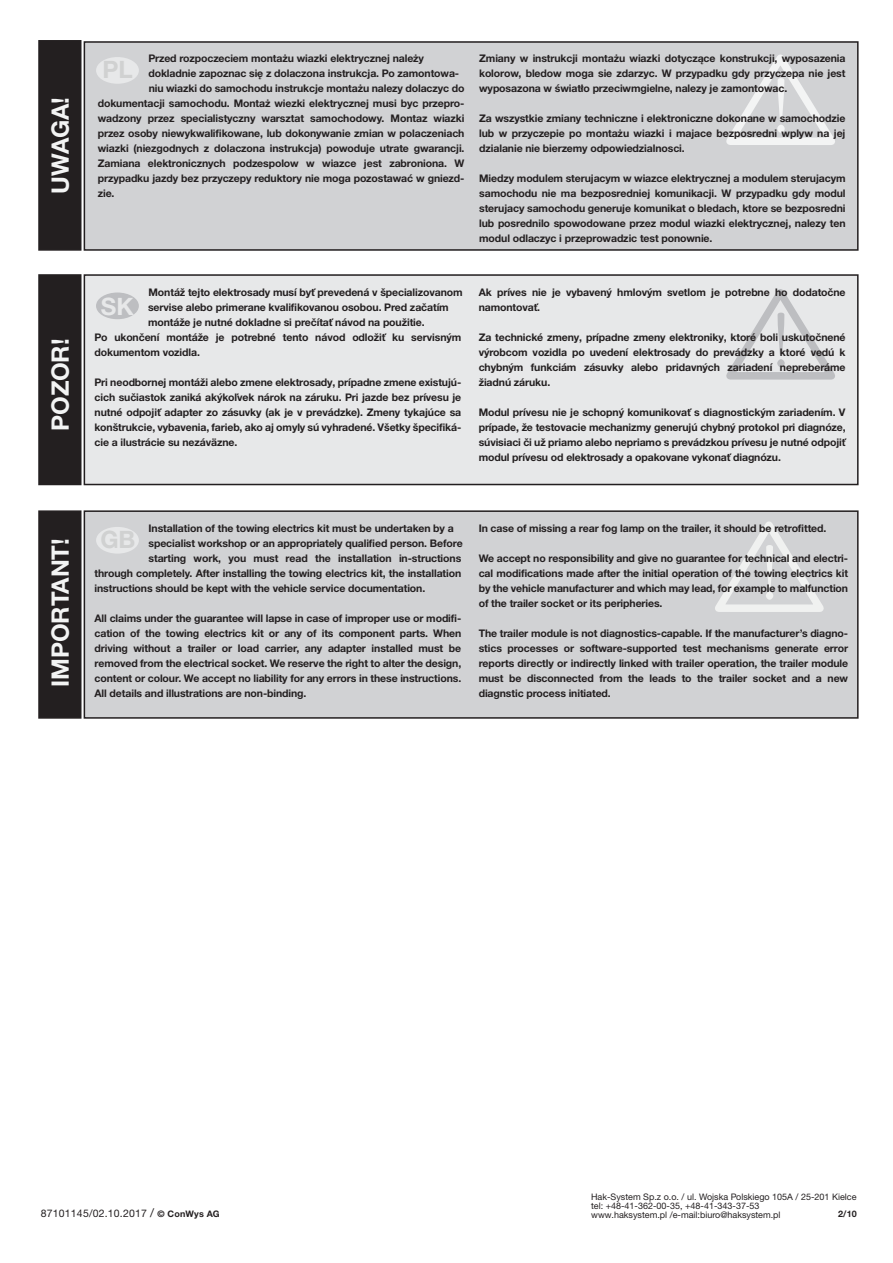
<style>
.page{position:relative;width:893px;height:1263px;background:#fff}
.page>*{position:absolute;margin:0;border:0;box-sizing:border-box;transform-origin:0 0}
.t1{font:700 24px "Helvetica Neue LTW1 G";color:#f3f4f4}
.t2{font:700 24px "Helvetica Neue LTW1 G";color:#d0d1d1}
.t3{font:700 24px "Helvetica Neue LTW1 G";color:#e7e8e9}
.t4{font:700 10.5px/15px "Helvetica Neue LTW1 G";letter-spacing:-.01em;color:#231f20;text-align:justify}
.t5{font:10.5px "Helvetica Neue LTW1 G";letter-spacing:.02em;color:#231f20}
.t6{font:9px/9px "Helvetica Neue LTW1 G";color:#231f20}
.t7{font:700 9px "Helvetica Neue LTW1 G";color:#231f20}
.s1{font-size:12px}
.s2{font-weight:700;font-size:9px}
</style>
<div class="page">
<div style="left:84px;top:41px;width:775px;height:210px;background:#d1d2d4;border:2px solid #231f20"></div>
<div style="left:84px;top:274px;width:775px;height:211px;background:#e7e8e9;border:2px solid #231f20"></div>
<div style="left:38px;top:40px;width:43px;height:211px;background:#231f20;border:2px solid #231f20"></div>
<div style="left:38px;top:274px;width:43px;height:211px;background:#231f20;border:2px solid #231f20"></div>
<svg style="left:726px;top:54px;width:109px;height:91px"></svg>
<svg style="left:726px;top:289px;width:109px;height:91px"></svg>
<div style="left:96px;top:292px;width:43px;height:27px;background:#bdbec1;border-radius:50%"></div>
<div style="left:84px;top:510px;width:775px;height:209px;background:#d1d2d4;border:2px solid #231f20"></div>
<div style="left:38px;top:510px;width:44px;height:209px;background:#231f20;border:2px solid #231f20"></div>
<svg style="left:708px;top:511px;width:125px;height:101px"></svg>
<div style="left:96px;top:57px;width:43px;height:27px;background:#e7e8e9;border-radius:50%"></div>
<div style="left:96px;top:527px;width:43px;height:27px;background:#e7e8e9;border-radius:50%"></div>
<h1 class="t1" style="left:46px;top:194px;width:99px;rotate:-90deg">UWAGA!</h1>
<h1 class="t1" style="left:46px;top:430px;width:93px;rotate:-90deg">POZOR!</h1>
<h1 class="t1" style="left:46px;top:687px;width:150px;rotate:-90deg">IMPORTANT!</h1>
<p class="t4" style="left:148px;top:50px;width:277px">Przed rozpoczeciem montażu wiazki elektrycznej należy</p>
<p class="t4" style="left:148px;top:65px;width:312px">dokladnie zapoznac się z dolaczona instrukcja. Po zamontowa-</p>
<p class="t4" style="left:149px;top:80px;width:317px">niu wiazki do samochodu instrukcje montażu nalezy dolaczyc do</p>
<p class="t4" style="left:98px;top:95px;width:368px">dokumentacji samochodu. Montaż wiezki elektrycznej musi byc przepro-</p>
<p class="t4" style="left:98px;top:110px;width:368px">wadzony przez specialistyczny warsztat samochodowy. Montaz wiazki</p>
<p class="t4" style="left:98px;top:125px;width:368px">przez osoby niewykwalifikowane, lub dokonywanie zmian w polaczeniach</p>
<p class="t4" style="left:98px;top:140px;width:368px">wiazki (niezgodnych z dolaczona instrukcja) powoduje utrate gwarancji.</p>
<p class="t4" style="left:98px;top:155px;width:368px">Zamiana elektronicznych podzespolow w wiazce jest zabroniona. W</p>
<p class="t4" style="left:98px;top:170px;width:368px">przypadku jazdy bez przyczepy reduktory nie moga pozostawać w gniezd-</p>
<p class="t4" style="left:98px;top:185px;width:18px">zie.</p>
<h1 class="t2" style="left:102px;top:55px;width:32px">PL</h1>
<p class="t4" style="left:479px;top:50px;width:368px">Zmiany w instrukcji montażu wiazki dotyczące konstrukcji, wyposazenia kolorow, bledow moga sie zdarzyc. W przypadku gdy przyczepa nie jest wyposazona w światło przeciwmgielne, nalezy je zamontowac.</p>
<p class="t4" style="left:479px;top:110px;width:368px">Za wszystkie zmiany techniczne i elektroniczne dokonane w samochodzie lub w przyczepie po montażu wiazki i majace bezposredni wplyw na jej dzialanie nie bierzemy odpowiedzialnosci.</p>
<p class="t4" style="left:479px;top:170px;width:368px">Miedzy modulem sterujacym w wiazce elektrycznej a modulem sterujacym samochodu nie ma bezposredniej komunikacji. W przypadku gdy modul sterujacy samochodu generuje komunikat o bledach, ktore se bezposredni lub posrednilo spowodowane przez modul wiazki elektrycznej, nalezy ten modul odlaczyc i przeprowadzic test ponownie.</p>
<p class="t4" style="left:149px;top:285px;width:316px">Montáž tejto elektrosady musí byť prevedená v špecializovanom</p>
<p class="t4" style="left:148px;top:300px;width:302px">servise alebo primerane kvalifikovanou osobou. Pred začatím</p>
<p class="t4" style="left:148px;top:315px;width:278px">montáže je nutné dokladne si prečítať návod na použitie.</p>
<p class="t4" style="left:95px;top:330px;width:368px">Po ukončení montáže je potrebné tento návod odložiť ku servisným</p>
<p class="t4" style="left:95px;top:345px;width:107px">dokumentom vozidla.</p>
<p class="t4" style="left:95px;top:375px;width:368px">Pri neodbornej montáži alebo zmene elektrosady, prípadne zmene existujú&shy;cich sučiastok zaniká akýkoľvek nárok na záruku. Pri jazde bez prívesu je nutné odpojiť adapter zo zásuvky (ak je v prevádzke). Zmeny tykajúce sa konštrukcie, vybavenia, farieb, ako aj omyly sú vyhradené. Všetky špecifiká&shy;cie a ilustrácie su nezáväzne.</p>
<h1 class="t3" style="left:101px;top:291px;width:34px">SK</h1>
<p class="t4" style="left:479px;top:285px;width:368px">Ak príves nie je vybavený hmlovým svetlom je potrebne ho dodatočne namontovať.</p>
<p class="t4" style="left:479px;top:330px;width:368px">Za technické zmeny, prípadne zmeny elektroniky, ktoré boli uskutočnené výrobcom vozidla po uvedení elektrosady do prevádzky a ktoré vedú k chybným funkciám zásuvky alebo pridavných zariadení nepreberáme žiadnú záruku.</p>
<p class="t4" style="left:479px;top:405px;width:368px">Modul prívesu nie je schopný komunikovať s diagnostickým zariadením. V prípade, že testovacie mechanizmy generujú chybný protokol pri diagnóze, súvisiaci či už priamo alebo nepriamo s prevádzkou prívesu je nutné odpojiť modul prívesu od elektrosady a opakovane vykonať diagnózu.</p>
<p class="t4" style="left:149px;top:520px;width:307px">Installation of the towing electrics kit must be undertaken by a</p>
<p class="t4" style="left:149px;top:535px;width:316px">specialist workshop or an appropriately qualified person. Before</p>
<p class="t4" style="left:149px;top:550px;width:314px">starting work, you must read the installation in-structions</p>
<p class="t4" style="left:95px;top:565px;width:368px">through completely. After installing the towing electrics kit, the installation</p>
<p class="t4" style="left:95px;top:580px;width:332px">instructions should be kept with the vehicle service documentation.</p>
<p class="t4" style="left:95px;top:610px;width:368px">All claims under the guarantee will lapse in case of improper use or modifi&shy;cation of the towing electrics kit or any of its component parts. When driving without a trailer or load carrier, any adapter installed must be removed from the electrical socket. We reserve the right to alter the design, content or colour. We accept no liability for any errors in these instructions.<br>All details and illustrations are non-binding.</p>
<h1 class="t2" style="left:100px;top:525px;width:37px">GB</h1>
<p class="t4" style="left:479px;top:520px;width:349px">In case of missing a rear fog lamp on the trailer, it should be retrofitted.</p>
<p class="t4" style="left:479px;top:550px;width:371px">We accept no responsibility and give no guarantee for technical and electri&shy;cal modifications made after the initial operation of the towing electrics kit by the vehicle manufacturer and which may lead, for example to malfunction of the trailer socket or its peripheries.</p>
<p class="t4" style="left:479px;top:625px;width:371px">The trailer module is not diagnostics-capable. If the manufacturer’s diagno&shy;stics processes or software-supported test mechanisms generate error reports directly or indirectly linked with trailer operation, the trailer module must be disconnected from the leads to the trailer socket and a new diagnstic process initiated.</p>
<p class="t6" style="left:591px;top:1192px;width:267px">Hak-System Sp.z o.o. / ul. Wojska Polskiego 105A / 25-201 Kielce tel: +48-41-362-00-35, +48-41-343-37-53<br>www.haksystem.pl /e-mail:biuro@haksystem.pl</p>
<p class="t5" style="left:41px;top:1207px;width:180px">87101145/02.10.2017 <span class="s1">/</span> <span class="s2">© ConWys AG</span></p>
<p class="t7" style="left:838px;top:1209px;width:20px">2/10</p>
</div>
